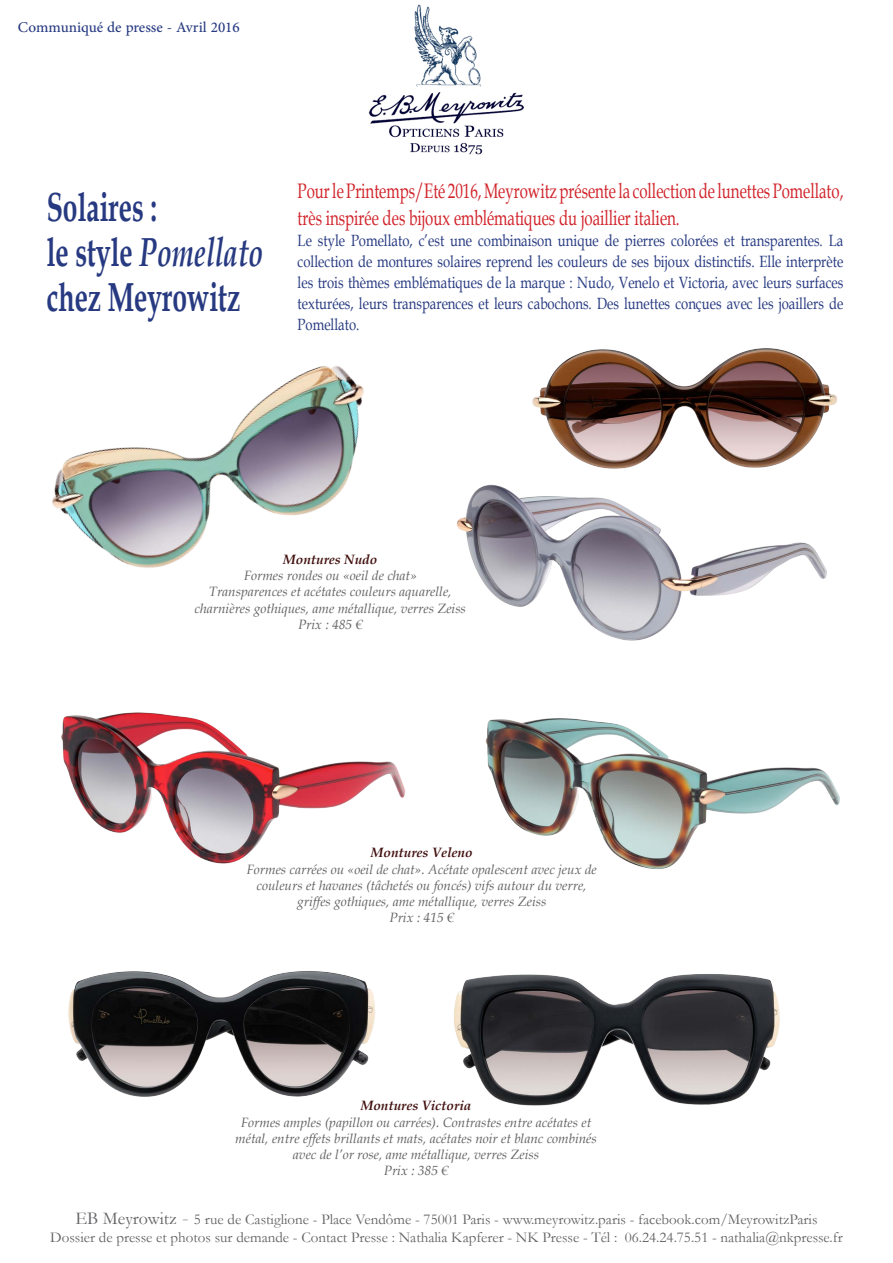
<style>
.page{position:relative;width:893px;height:1263px;background:#fff}
.page>*{position:absolute;margin:0;border:0;box-sizing:border-box;transform-origin:0 0}
.Intro{font:700 40.5px "Book Antiqua";color:#273a81;scale:.65 1}
.Intro-2{font:italic 700 40.5px "Book Antiqua";color:#273a81;scale:.65 1}
.Intro-3{font:21px/27px "Book Antiqua";color:#d1232a;scale:.71 1}
.Intro-4{font:21px "Adobe Arabic";color:#273a81}
.Intro-5{font:18px "Garamond";color:#616164}
.Intro-6{font:16.35px/21px "Book Antiqua";color:#273a81;text-align:justify;scale:.81 1}
.Intro-7{font:15px "Garamond";color:#616164}
.t1{font:italic 13.5px/16.2px "Book Antiqua";color:#616164;text-align:center}
.t2{font:italic 700 13.5px "Book Antiqua";color:#410f0e}
.s1{font-style:normal}
.s2{font-size:21px;color:#a8a9ad}
</style>
<div class="page">
<img style="left:368px;top:4px;width:156px;height:151px">
<img style="left:52px;top:366px;width:312px;height:202px">
<img style="left:457px;top:484px;width:370px;height:157px">
<img style="left:514px;top:348px;width:323px;height:143px">
<img style="left:61px;top:712px;width:345px;height:152px">
<img style="left:485px;top:718px;width:355px;height:151px">
<img style="left:68px;top:971px;width:307px;height:126px">
<img style="left:454px;top:974px;width:326px;height:132px">
<p class="Intro-4" style="left:18px;top:12px;width:223px">Communiqué de presse - Avril 2016</p>
<p class="Intro" style="left:47px;top:180px;width:171px">Solaires :</p>
<p class="Intro-2" style="left:47px;top:224px;width:334px"><span class="s1">le style</span> Pomellato</p>
<p class="Intro" style="left:47px;top:270px;width:299px">chez Meyrowitz</p>
<p class="Intro-3" style="left:298px;top:177px;width:770px">Pour le Printemps/Eté 2016, Meyrowitz présente la collection de lunettes Pomellato, très inspirée des bijoux emblématiques du joaillier italien.</p>
<p class="Intro-6" style="left:298px;top:230px;width:675px">Le style Pomellato ’c, est une combinaison unique de pierres colorées et transparentes. La collection de montures solaires reprend les couleurs de ses bijoux distinctifs. Elle interprète les trois thèmes emblématiques de la marque : Nudo, Venelo et Victoria, avec leurs surfaces texturées, leurs transparences et leurs cabochons. Des lunettes conçues avec les joaillers de Pomellato.</p>
<p class="t2" style="left:283px;top:550px;width:96px">Montures Nudo</p>
<p class="t1" style="left:244px;top:567px;width:175px">Formes rondes ou «oeil de chat«</p>
<p class="t1" style="left:209px;top:583px;width:244px">Transparences et acétates couleurs aquarelle,</p>
<p class="t1" style="left:195px;top:599px;width:273px">charnières gothiques, ame métallique, verres Zeiss</p>
<p class="t1" style="left:298px;top:616px;width:66px">Prix : 485 €</p>
<p class="t2" style="left:371px;top:843px;width:103px">Montures Veleno</p>
<p class="t1" style="left:246px;top:860px;width:352px">Formes carrées ou «oeil de chat .» Acétate opalescent avec jeux de couleurs et havanes (tâchetés ou foncés) vifs autour du verre,</p>
<p class="t1" style="left:297px;top:893px;width:251px">griffes gothiques, ame métallique, verres Zeiss</p>
<p class="t1" style="left:389px;top:909px;width:66px">Prix : 415 €</p>
<p class="t2" style="left:361px;top:1096px;width:112px">Montures Victoria</p>
<p class="t1" style="left:235px;top:1113px;width:363px">Formes amples (papillon ou carrées .) Contrastes entre acétates et métal, entre effets brillants et mats, acétates noir et blanc combinés avec de ’l or rose, ame métallique, verres Zeiss</p>
<p class="t1" style="left:384px;top:1162px;width:66px">Prix : 385 €</p>
<p class="Intro-5" style="left:76px;top:1206px;width:103px">EB Meyrowitz</p>
<p class="Intro-7" style="left:182px;top:1209px;width:637px">5<span class="s2">-</span> rue de Castiglione - Place Vendôme - 75001 Paris - www.meyrowitz.paris - facebook.com/MeyrowitzParis</p>
<p class="Intro-7" style="left:50px;top:1227px;width:569px">Dossier de presse et photos sur demande - Contact Presse : Nathalia Kapferer - NK Presse - Tél :</p>
<p class="Intro-7" style="left:625px;top:1227px;width:219px">06.24.24.75.51 - nathalia@nkpresse f r.</p>
</div>
